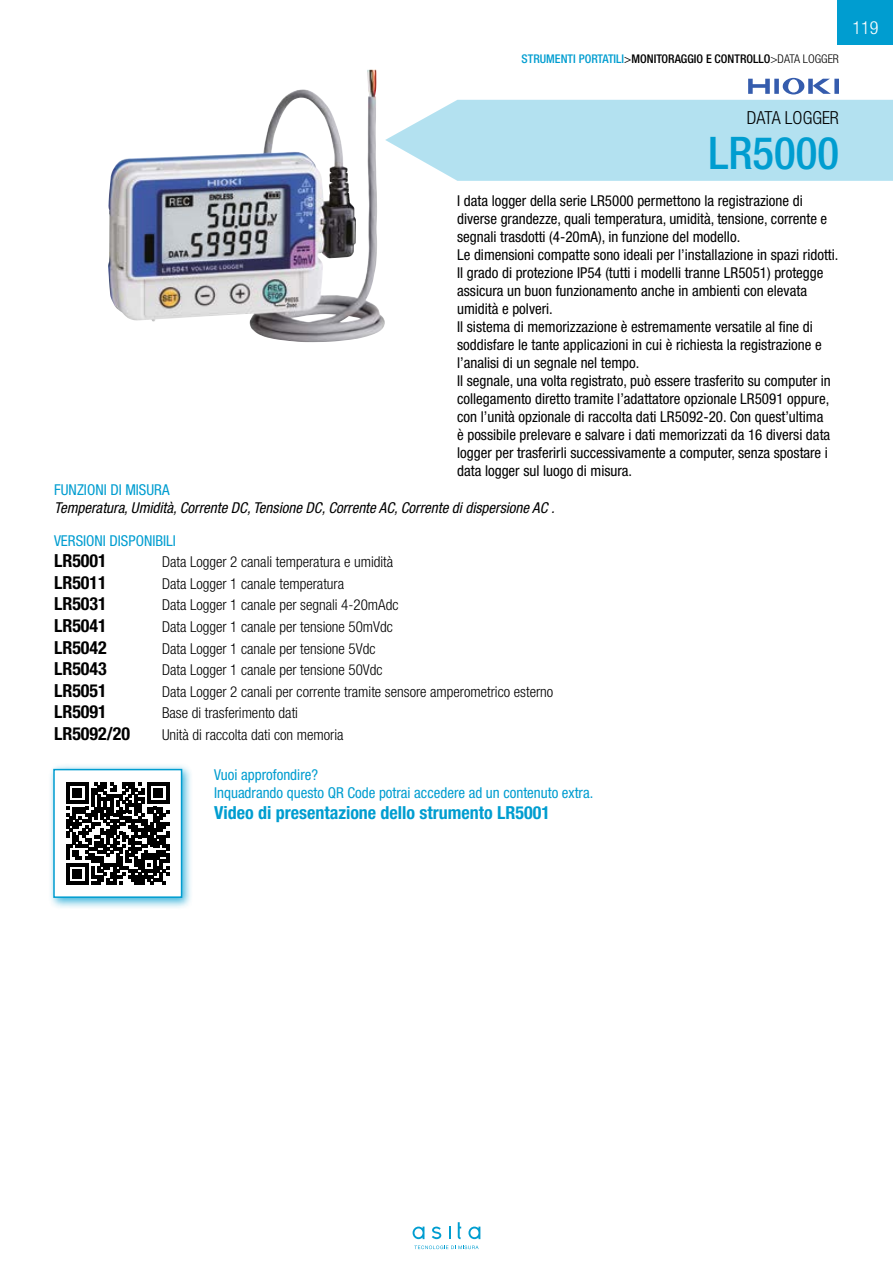
<style>
.page{position:relative;width:893px;height:1263px;background:#fff}
.page>*{position:absolute;margin:0;border:0;box-sizing:border-box;transform-origin:0 0}
.t1{font:500 condensed 45px "Helvetica Neue LT Std";color:#009dd0}
.t2{font:700 condensed 18px "Helvetica Neue LT Std";color:#000}
.t3{font:700 condensed 18px "Helvetica Neue LT Std";color:#009dd0}
.t4{font:300 condensed 18px "Helvetica Neue LT Std";color:#000}
.t5{font:300 condensed 18px "Helvetica Neue LT Std";color:#fff}
.t6{font:condensed 15px/18px "Helvetica Neue LT Std";color:#000}
.t7{font:300 condensed 15px "Helvetica Neue LT Std";color:#000}
.t8{font:condensed 15px/18px "Helvetica Neue LT Std";color:#009dd0}
.t9{font:italic condensed 15px "Helvetica Neue LT Std";color:#000}
.t10{font:500 condensed 12px "Helvetica Neue LT Std";color:#000}
.s1{color:#009dd0}
.s2{font-weight:400}
.s3{font-weight:300}
</style>
<div class="page">
<div style="left:48px;top:763px;width:145px;height:146px;background:#009dd0;opacity:.75"></div>
<div style="left:54px;top:770px;width:128px;height:127px;background:#fff"></div>
<svg style="left:66px;top:782px;width:103px;height:103px"></svg>
<div style="left:53px;top:769px;width:129px;height:129px;border:2px solid #009dd0"></div>
<img style="left:108px;top:70px;width:266px;height:251px">
<div style="left:838px;top:0;width:55px;height:44px;background:#009dd0"></div>
<svg style="left:413px;top:1226px;width:11px;height:13px"></svg>
<svg style="left:432px;top:1226px;width:9px;height:13px"></svg>
<svg style="left:449px;top:1226px;width:1px;height:13px"></svg>
<svg style="left:458px;top:1222px;width:3px;height:17px"></svg>
<svg style="left:468px;top:1226px;width:12px;height:13px"></svg>
<svg style="left:414px;top:1245px;width:65px;height:4px"></svg>
<svg style="left:385px;top:100px;width:508px;height:81px;background:#b8e3f1"></svg>
<svg style="left:748px;top:78px;width:91px;height:16px"></svg>
<p class="t10" style="left:522px;top:51px;width:319px"><span class="s1">STRUMENTI PORTATILI</span><span class="s2">&gt;</span>MONITORAGGIO E CONTROLLO<span class="s3">&gt;DATA LOGGER</span></p>
<p class="t5" style="left:852px;top:17px;width:27px">119</p>
<p class="t4" style="left:747px;top:108px;width:93px">DATA LOGGER</p>
<h1 class="t1" style="left:708px;top:126px;width:132px">LR5000</h1>
<p class="t6" style="left:457px;top:192px;width:383px">I data logger della serie LR5000 permettono la registrazione di diverse grandezze, quali temperatura, umidità, tensione, corrente e segnali trasdotti (4-20mA), in funzione del modello.<br>Le dimensioni compatte sono ideali per l’installazione in spazi ridotti.<br>Il grado di protezione IP54 (tutti i modelli tranne LR5051) protegge assicura un buon funzionamento anche in ambienti con elevata umidità e polveri.<br>Il sistema di memorizzazione è estremamente versatile al fine di soddisfare le tante applicazioni in cui è richiesta la registrazione e l’analisi di un segnale nel tempo.<br>Il segnale, una volta registrato, può essere trasferito su computer in collegamento diretto tramite l’adattatore opzionale LR5091 oppure, con l’unità opzionale di raccolta dati LR5092-20. Con quest’ultima<br>è possibile prelevare e salvare i dati memorizzati da 16 diversi data logger per trasferirli successivamente a computer, senza spostare i data logger sul luogo di misura.</p>
<p class="t8" style="left:54px;top:481px;width:117px">FUNZIONI DI MISURA</p>
<p class="t9" style="left:54px;top:499px;width:502px">Temperatura, Umidità, Corrente DC, Tensione DC, Corrente AC, Corrente di dispersione AC .</p>
<p class="t8" style="left:54px;top:531px;width:123px">VERSIONI DISPONIBILI</p>
<p class="t2" style="left:54px;top:550px;width:54px">LR5001</p>
<p class="t7" style="left:162px;top:553px;width:233px">Data Logger 2 canali temperatura e umidità</p>
<p class="t2" style="left:54px;top:571px;width:54px">LR5011</p>
<p class="t7" style="left:162px;top:575px;width:184px">Data Logger 1 canale temperatura</p>
<p class="t2" style="left:54px;top:593px;width:54px">LR5031</p>
<p class="t7" style="left:162px;top:596px;width:238px">Data Logger 1 canale per segnali 4-20mAdc</p>
<p class="t2" style="left:54px;top:615px;width:54px">LR5041</p>
<p class="t7" style="left:162px;top:618px;width:232px">Data Logger 1 canale per tensione 50mVdc</p>
<p class="t2" style="left:54px;top:636px;width:54px">LR5042</p>
<p class="t7" style="left:162px;top:640px;width:215px">Data Logger 1 canale per tensione 5Vdc</p>
<p class="t2" style="left:54px;top:658px;width:54px">LR5043</p>
<p class="t7" style="left:162px;top:661px;width:222px">Data Logger 1 canale per tensione 50Vdc</p>
<p class="t2" style="left:54px;top:679px;width:54px">LR5051</p>
<p class="t7" style="left:162px;top:683px;width:393px">Data Logger 2 canali per corrente tramite sensore amperometrico esterno</p>
<p class="t2" style="left:54px;top:701px;width:54px">LR5091</p>
<p class="t7" style="left:162px;top:704px;width:138px">Base di trasferimento dati</p>
<p class="t2" style="left:54px;top:723px;width:78px">LR5092/20</p>
<p class="t7" style="left:162px;top:726px;width:183px">Unità di raccolta dati con memoria</p>
<p class="t8" style="left:214px;top:765px;width:381px">Vuoi approfondire?<br>Inquadrando questo QR Code potrai accedere ad un contenuto extra.</p>
<p class="t3" style="left:214px;top:802px;width:337px">Video di presentazione dello strumento LR5001</p>
</div>
